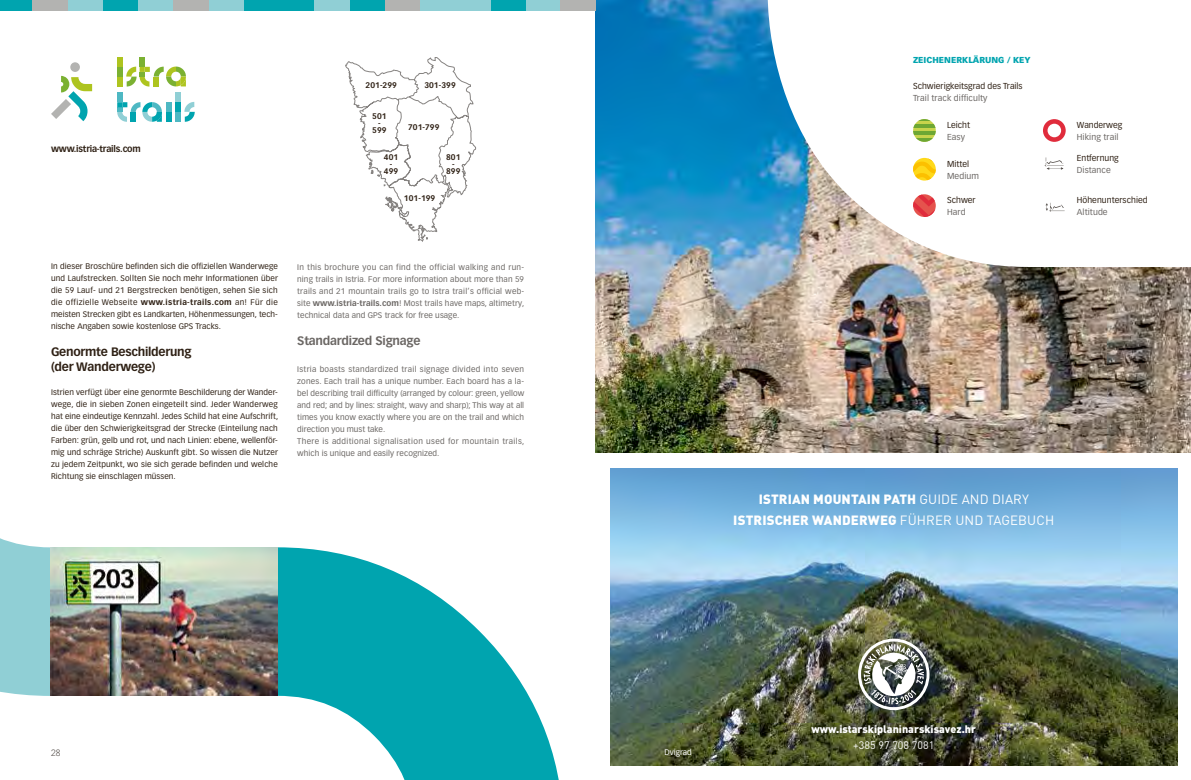
<style>
.page{position:relative;width:1191px;height:780px;background:#fff}
.page>*{position:absolute;margin:0;border:0;box-sizing:border-box;transform-origin:0 0}
.t1{font:900 13.3px/20.9px "DIN Pro";letter-spacing:.01em;color:#fff;text-align:center}
.t2{font:700 12px/15px "Vectora";letter-spacing:-.02em;color:#2e2014}
.t3{font:700 12px "Vectora";letter-spacing:-.02em;color:#6b6764}
.t4{font:900 10.8px "DIN Pro";color:#fff}
.t5{font:10.8px "DIN Pro";color:#fff}
.t6{font:700 9px "Vectora";letter-spacing:-.02em;color:#2e2014}
.t7{font:300 9px "Vectora";color:#57514d}
.t8{font:8.5px "Vectora";color:#2e2014}
.t9{font:8.5px "Vectora";letter-spacing:.01em;color:#6b6764}
.t10{font:900 8.5px "Vectora";color:#00a4af}
.t11{font:8px/12px "Vectora";letter-spacing:.01em;color:#2e2014;text-align:justify}
.t12{font:8px/12px "Vectora";letter-spacing:.01em;color:#6b6764;text-align:justify}
.t13{font:700 8px/7px "Vectora";letter-spacing:.01em;color:#2e2014;text-align:center}
.t14{font:8px "Vectora";color:#fff}
.s1{font-weight:700}
.s2{font-weight:400}
</style>
<div class="page">
<img style="left:595px;top:0;width:596px;height:452px">
<img style="left:610px;top:468px;width:567px;height:297px">
<img style="left:858px;top:638px;width:71px;height:72px">
<svg style="left:767px;top:0;width:424px;height:267px"></svg>
<div style="left:138px;top:0;width:35px;height:10px;background:#90cfd5"></div>
<div style="left:420px;top:0;width:35px;height:10px;background:#90cfd5"></div>
<div style="left:279px;top:0;width:35px;height:10px;background:#00a4af"></div>
<div style="left:525px;top:0;width:36px;height:10px;background:#90cfd5"></div>
<div style="left:102px;top:0;width:36px;height:10px;background:#00a4af"></div>
<div style="left:384px;top:0;width:36px;height:10px;background:#b3b3b1"></div>
<div style="left:243px;top:0;width:36px;height:10px;background:#00a4af"></div>
<div style="left:490px;top:0;width:35px;height:10px;background:#00a4af"></div>
<div style="left:67px;top:0;width:35px;height:10px;background:#90cfd5"></div>
<div style="left:349px;top:0;width:35px;height:10px;background:#00a4af"></div>
<div style="left:561px;top:0;width:35px;height:10px;background:#b3b3b1"></div>
<div style="left:208px;top:0;width:35px;height:10px;background:#90cfd5"></div>
<div style="left:455px;top:0;width:35px;height:10px;background:#90cfd5"></div>
<div style="left:32px;top:0;width:35px;height:10px;background:#b3b3b1"></div>
<div style="left:314px;top:0;width:35px;height:10px;background:#90cfd5"></div>
<div style="left:173px;top:0;width:35px;height:10px;background:#b3b3b1"></div>
<div style="left:0;top:0;width:32px;height:10px;background:#00a4af"></div>
<div style="left:70px;top:62px;width:10px;height:10px;background:#b3b3b1;border-radius:50%"></div>
<svg style="left:51px;top:76px;width:41px;height:45px"></svg>
<div style="left:140px;top:57px;width:5px;height:10px;background:#7bb132"></div>
<svg style="left:126px;top:67px;width:60px;height:20px"></svg>
<div style="left:117px;top:77px;width:6px;height:9px;background:#aec41f"></div>
<div style="left:117px;top:67px;width:6px;height:10px;background:#7bb132"></div>
<div style="left:117px;top:57px;width:6px;height:10px;background:#aec41f"></div>
<div style="left:117px;top:92px;width:5px;height:10px;background:#4eb8c3"></div>
<div style="left:166px;top:112px;width:5px;height:10px;background:#00a4af"></div>
<div style="left:166px;top:102px;width:5px;height:10px;background:#4eb8c3"></div>
<div style="left:175px;top:112px;width:5px;height:10px;background:#4eb8c3"></div>
<div style="left:175px;top:102px;width:5px;height:10px;background:#00a4af"></div>
<div style="left:175px;top:92px;width:5px;height:10px;background:#90cfd5"></div>
<svg style="left:117px;top:102px;width:45px;height:20px"></svg>
<svg style="left:184px;top:102px;width:11px;height:20px"></svg>
<svg style="left:345px;top:57px;width:131px;height:185px"></svg>
<svg style="left:0;top:538px;width:51px;height:158px;background:#95d0d5"></svg>
<svg style="left:277px;top:547px;width:282px;height:233px;fill:#00a4af"></svg>
<img style="left:51px;top:547px;width:227px;height:148px">
<svg style="left:913px;top:194px;width:22px;height:23px"></svg>
<div style="left:913px;top:119px;width:22px;height:23px;background:#c7d34b;border-radius:11px"></div>
<hr style="left:913px;top:119px;width:22px;height:2px;background:#6da734">
<hr style="left:913px;top:124px;width:22px;height:4px;background:#6da734">
<hr style="left:913px;top:131px;width:22px;height:4px;background:#6da734">
<svg style="left:913px;top:138px;width:22px;height:4px"></svg>
<svg style="left:913px;top:158px;width:22px;height:22px"></svg>
<svg style="left:1044px;top:157px;width:19px;height:13px"></svg>
<svg style="left:1045px;top:203px;width:19px;height:9px"></svg>
<div style="left:1043px;top:119px;width:22px;height:23px;background:#e02c3c;border-radius:50%"></div>
<div style="left:1047px;top:124px;width:14px;height:13px;background:#fff;border-radius:50%"></div>
<p class="t6" style="left:51px;top:143px;width:91px">www.istria-trails.com</p>
<p class="t13" style="left:365px;top:82px;width:33px">201-299</p>
<p class="t13" style="left:424px;top:82px;width:33px">301-399</p>
<p class="t13" style="left:408px;top:123px;width:33px">701-799</p>
<p class="t13" style="left:372px;top:112px;width:16px">501 -<br>599</p>
<p class="t13" style="left:384px;top:154px;width:16px">401 -<br>499</p>
<p class="t13" style="left:446px;top:154px;width:16px">801 -<br>899</p>
<p class="t13" style="left:404px;top:195px;width:33px">101-199</p>
<p class="t11" style="left:51px;top:260px;width:228px">In dieser Broschüre befinden sich die offiziellen Wanderwege und Laufstrecken. Sollten Sie noch mehr Informationen über die 59 Lauf- und 21 Bergstrecken benötigen, sehen Sie sich die offizielle Webseite <span class="s1">www.istria-trails.com</span> an! Für die meisten Strecken gibt es Landkarten, Höhenmessungen, tech&shy;nische Angaben sowie kostenlose GPS Tracks.</p>
<h2 class="t2" style="left:51px;top:344px;width:142px">Genormte Beschilderung (der Wanderwege)</h2>
<p class="t11" style="left:51px;top:386px;width:229px">Istrien verfügt über eine genormte Beschilderung der Wander&shy;wege, die in sieben Zonen eingeteilt sind. Jeder Wanderweg hat eine eindeutige Kennzahl. Jedes Schild hat eine Aufschrift, die über den Schwierigkeitsgrad der Strecke (Einteilung nach Farben: grün, gelb und rot, und nach Linien: ebene, wellenför&shy;mig und schräge Striche) Auskunft gibt. So wissen die Nutzer zu jedem Zeitpunkt, wo sie sich gerade befinden und welche Richtung sie einschlagen müssen.</p>
<p class="t12" style="left:297px;top:261px;width:229px">In this brochure you can find the official walking and run&shy;ning trails in Istria. For more information about more than 59 trails and 21 mountain trails go to Istra trail’s official web&shy;site <span class="s1">www.istria-trails.com</span>! Most trails have maps, altimetry, technical data and GPS track for free usage.</p>
<h2 class="t3" style="left:297px;top:333px;width:125px">Standardized Signage</h2>
<p class="t12" style="left:297px;top:363px;width:229px;text-align:left">Istria boasts standardized trail signage divided into seven zones. Each trail has a unique number. Each board has a la&shy;bel describing trail difficulty (arranged by colour: green, yellow and red; and by lines: straight, wavy and sharp); This way at all times you know exactly where you are on the trail and which direction you must take.<br>There is additional signalisation used for mountain trails, which is unique and easily recognized.</p>
<p class="t7" style="left:51px;top:747px;width:11px">28</p>
<p class="t10" style="left:913px;top:55px;width:119px">ZEICHENERKLÄRUNG / KEY</p>
<p class="t8" style="left:913px;top:81px;width:111px">Schwierigkeitsgrad des Trails</p>
<p class="t9" style="left:913px;top:93px;width:76px">Trail track difficulty</p>
<p class="t8" style="left:947px;top:120px;width:24px">Leicht</p>
<p class="t9" style="left:947px;top:132px;width:19px">Easy</p>
<p class="t8" style="left:947px;top:159px;width:23px">Mittel</p>
<p class="t9" style="left:947px;top:171px;width:33px">Medium</p>
<p class="t8" style="left:947px;top:195px;width:30px">Schwer</p>
<p class="t9" style="left:947px;top:207px;width:20px">Hard</p>
<p class="t8" style="left:1076px;top:120px;width:47px">Wanderweg</p>
<p class="t9" style="left:1076px;top:132px;width:43px">Hiking trail</p>
<p class="t8" style="left:1076px;top:153px;width:43px">Entfernung</p>
<p class="t9" style="left:1076px;top:165px;width:35px">Distance</p>
<p class="t8" style="left:1076px;top:195px;width:72px">Höhenunterschied</p>
<p class="t9" style="left:1076px;top:207px;width:32px">Altitude</p>
<h1 class="t1" style="left:733px;top:488px;width:322px">ISTRIAN MOUNTAIN PATH <span class="s2">GUIDE AND DIARY<br></span>ISTRISCHER WANDERWEG <span class="s2">FÜHRER UND TAGEBUCH</span></h1>
<p class="t14" style="left:664px;top:747px;width:29px">Dvigrad</p>
<h3 class="t4" style="left:811px;top:721px;width:166px">www.istarskiplaninarskisavez.hr</h3>
<h3 class="t5" style="left:853px;top:737px;width:83px">+385 97 708 7081</h3>
</div>
